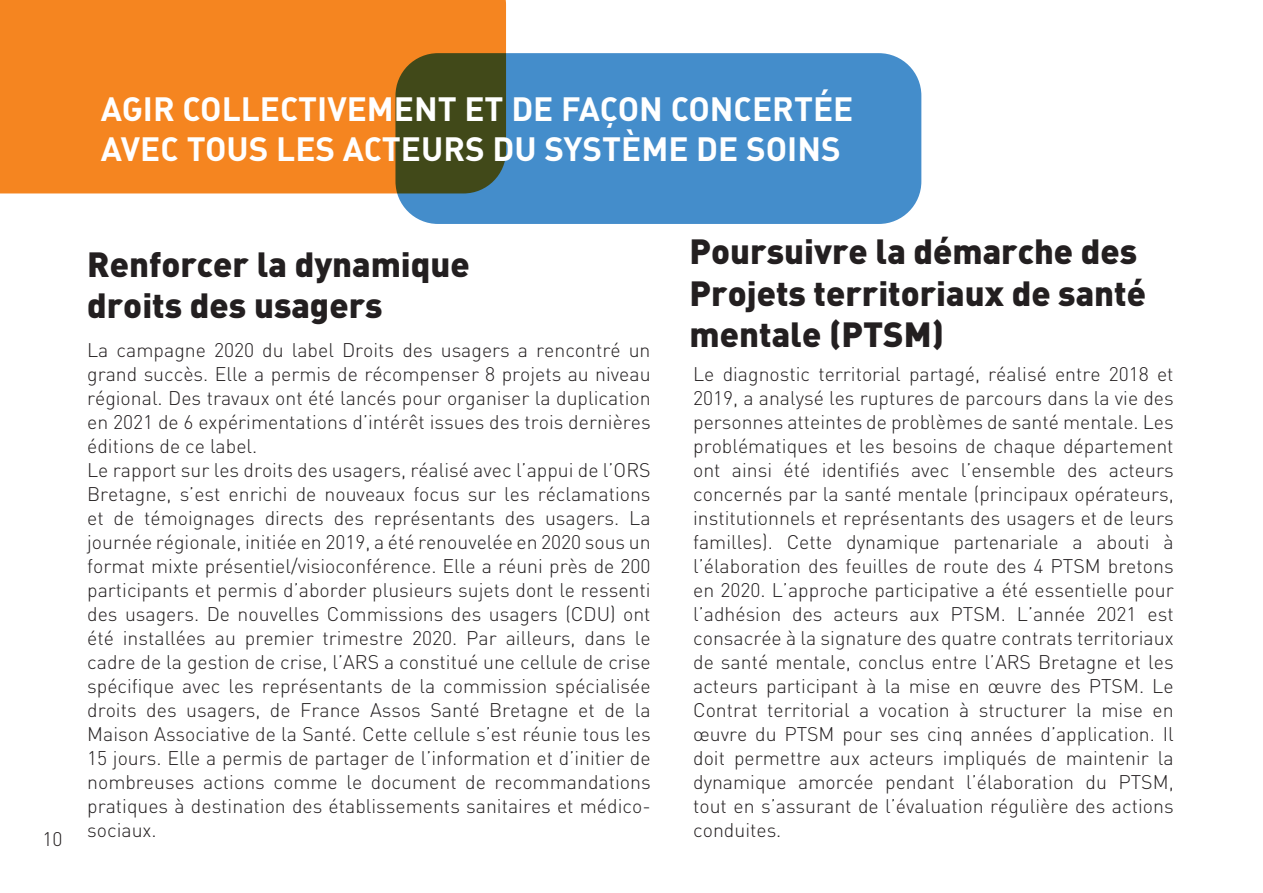
<style>
.page{position:relative;width:1263px;height:893px;background:#fff}
.page>*{position:absolute;margin:0;border:0;box-sizing:border-box;transform-origin:0 0}
.t1{font:900 34.5px/41.4px "DIN";color:#231f20}
.t2{font:33.3px/39.9px "DIN Bold Alternate";color:#fff}
.t3{font:300 19.5px/24px "DIN";color:#231f20;text-align:justify}
</style>
<div class="page">
<div style="left:0;top:0;width:506px;height:193px;background:#f58520"></div>
<svg style="left:395px;top:53px;width:526px;height:171px;background:#4381ac"></svg>
<h2 class="t2" style="left:101px;top:87px;width:754px">AGIR COLLECTIVEMENT ET DE FAÇON CONCERTÉE<br>AVEC TOUS LES ACTEURS DU SYSTÈME DE SOINS</h2>
<p class="t3" style="left:43px;top:827px;width:22px">10</p>
<h1 class="t1" style="left:87px;top:242px;width:384px">Renforcer la dynamique droits des usagers</h1>
<p class="t3" style="left:87px;top:338px;width:565px;text-align:left">La campagne 2020 du label Droits des usagers a rencontré un grand succès. Elle a permis de récompenser 8 projets au niveau régional. Des travaux ont été lancés pour organiser la duplication en 2021 de 6 expérimentations d’intérêt issues des trois dernières éditions de ce label.<br>Le rapport sur les droits des usagers, réalisé avec l’appui de l’ORS Bretagne, s’est enrichi de nouveaux focus sur les réclamations et de témoignages directs des représentants des usagers. La journée régionale, initiée en 2019, a été renouvelée en 2020 sous un format mixte présentiel/visioconférence. Elle a réuni près de 200 participants et permis d’aborder plusieurs sujets dont le ressenti des usagers. De nouvelles Commissions des usagers (CDU) ont été installées au premier trimestre 2020. Par ailleurs, dans le cadre de la gestion de crise, l’ARS a constitué une cellule de crise spécifique avec les représentants de la commission spécialisée droits des usagers, de France Assos Santé Bretagne et de la Maison Associative de la Santé. Cette cellule s’est réunie tous les 15 jours. Elle a permis de partager de l’information et d’initier de nombreuses actions comme le document de recommandations pratiques à destination des établissements sanitaires et médico&shy;sociaux.</p>
<h1 class="t1" style="left:690px;top:229px;width:458px">Poursuivre la démarche des<br>Projets territoriaux de santé mentale (PTSM)</h1>
<p class="t3" style="left:693px;top:362px;width:482px">Le diagnostic territorial partagé, réalisé entre 2018 et 2019, a analysé les ruptures de parcours dans la vie des personnes atteintes de problèmes de santé mentale. Les problématiques et les besoins de chaque département ont ainsi été identifiés avec l’ensemble des acteurs concernés par la santé mentale (principaux opérateurs, institutionnels et représentants des usagers et de leurs familles). Cette dynamique partenariale a abouti à l’élaboration des feuilles de route des 4 PTSM bretons en 2020. L’approche participative a été essentielle pour l’adhésion des acteurs aux PTSM. L’année 2021 est consacrée à la signature des quatre contrats territoriaux de santé mentale, conclus entre l’ARS Bretagne et les acteurs participant à la mise en œuvre des PTSM. Le Contrat territorial a vocation à structurer la mise en œuvre du PTSM pour ses cinq années d’application. Il doit permettre aux acteurs impliqués de maintenir la dynamique amorcée pendant l’élaboration du PTSM, tout en s’assurant de l’évaluation régulière des actions conduites.</p>
</div>
